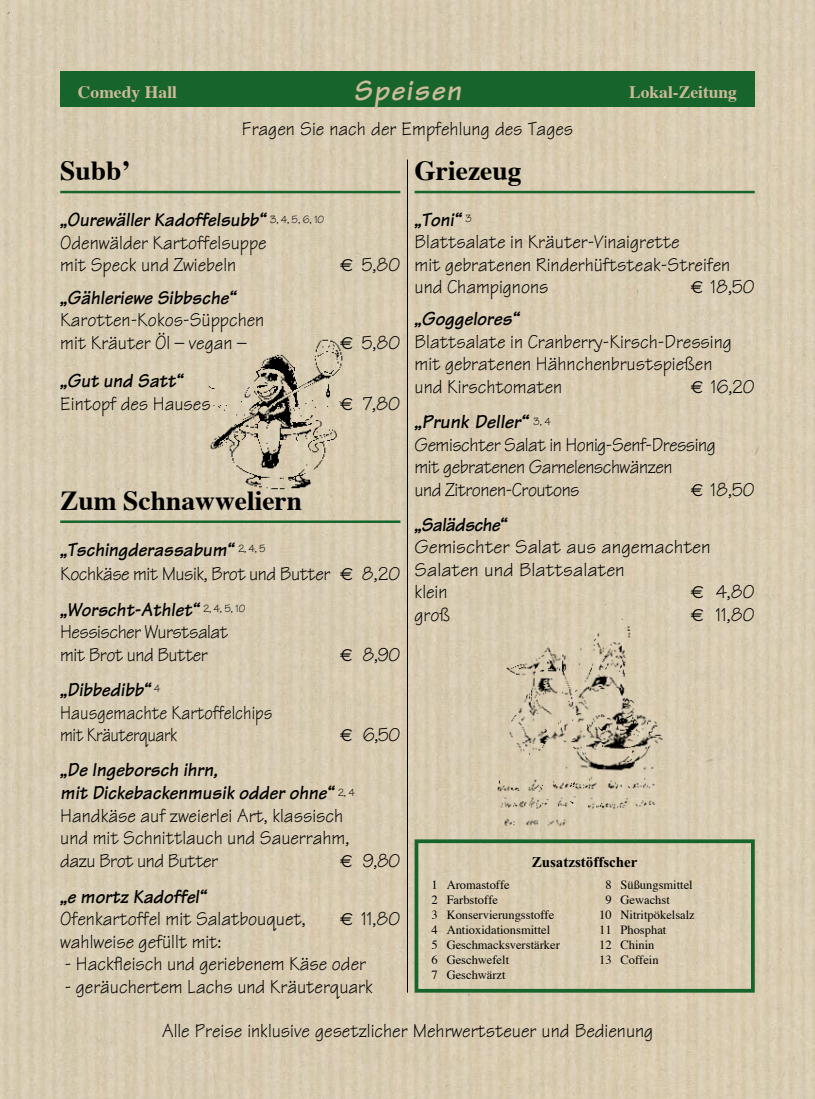
<style>
.page{position:relative;width:815px;height:1099px;background:#fff}
.page>*{position:absolute;margin:0;border:0;box-sizing:border-box;transform-origin:0 0}
.t1{font:italic 700 30px "Tekton";letter-spacing:.05em;color:#ccba99}
.t2{font:700 27.5px "Times";color:#000}
.abstand3{font:20px/22.5px "Tekton";color:#000;scale:.95 1}
.abstand{font:italic 700 20px/23.8px "Tekton";color:#000;scale:.95 1}
.abstand-2{font:20px/22.5px "Tekton";letter-spacing:-.025em;color:#000;scale:.95 1}
.abstand3-2{font:20px/22.5px "Tekton";color:#000}
.abstand3-3{font:20px/22.5px "Tekton";color:#000;scale:.88 1}
.abstand3-4{font:20px "Tekton";letter-spacing:-.025em;color:#000;scale:.95 1}
.abstand-3{font:italic 700 20px "Tekton";color:#000}
.abstand-4{font:italic 700 20px "Tekton";letter-spacing:-.025em;color:#000;scale:.95 1}
.t3{font:700 17.5px "Times";color:#ccba99}
.t4{font:700 15px "Times New Roman";color:#000}
.t5{font:12.5px/15px "Times";color:#000}
.s1{font-family:"Euro Sans";font-size:17.5px}
.s2{font-weight:700;font-style:italic}
</style>
<div class="page">
<img style="left:0;top:0;width:815px;height:1098px">
<hr style="left:407px;top:159px;width:1px;height:833px;background:#000">
<div style="left:60px;top:71px;width:695px;height:35px;background:#17652c"></div>
<hr style="left:415px;top:191px;width:340px;height:2px;background:#17652c">
<div style="left:415px;top:839px;width:340px;height:153px;border:4px solid #17652c"></div>
<hr style="left:60px;top:520px;width:340px;height:3px;background:#17652c">
<img style="left:482px;top:618px;width:201px;height:215px">
<hr style="left:60px;top:191px;width:340px;height:2px;background:#17652c">
<img style="left:206px;top:336px;width:141px;height:155px">
<p class="t3" style="left:78px;top:75px;width:101px">Comedy Hall</p>
<p class="t1" style="left:354px;top:71px;width:109px">Speisen</p>
<p class="t3" style="left:629px;top:75px;width:109px">Lokal-Zeitung</p>
<p class="abstand3" style="left:242px;top:117px;width:350px">Fragen Sie nach der Empfehlung des Tages</p>
<p class="t2" style="left:60px;top:144px;width:72px">Subb’</p>
<p class="abstand" style="left:60px;top:208px;width:279px">„Ourewäller Kadoffelsubb“ <sup>3,</sup> <sup>4,</sup> <sup>5,</sup> <sup>6,</sup> <sup>10</sup></p>
<p class="abstand3" style="left:60px;top:231px;width:219px">Odenwälder Kartoffelsuppe</p>
<p class="abstand3" style="left:60px;top:254px;width:187px">mit Speck und Zwiebeln</p>
<p class="abstand3" style="left:340px;top:254px;width:65px"><span class="s1">E</span> 5,80</p>
<p class="abstand" style="left:60px;top:286px;width:186px">„Gähleriewe Sibbsche“</p>
<p class="abstand3" style="left:60px;top:309px;width:216px">Karotten-Kokos-Süppchen mit Kräuter Öl – vegan –</p>
<p class="abstand3" style="left:340px;top:331px;width:65px"><span class="s1">E</span> 5,80</p>
<p class="abstand" style="left:60px;top:368px;width:130px">„Gut und Satt“</p>
<p class="abstand3" style="left:60px;top:393px;width:160px">Eintopf des Hauses</p>
<p class="abstand3-2" style="left:340px;top:393px;width:62px"><span class="s1">E</span> 7,80</p>
<p class="t2" style="left:60px;top:474px;width:243px">Zum Schnawweliern</p>
<p class="abstand" style="left:60px;top:538px;width:218px">„Tschingderassabum“ <sup>2,</sup> <sup>4,</sup> <sup>5</sup></p>
<p class="abstand3-4" style="left:60px;top:561px;width:360px">Kochkäse mit Musik, Brot und Butter <span class="s1">E</span> 8,20</p>
<p class="abstand" style="left:60px;top:597px;width:196px">„Worscht-Athlet“ <sup>2,</sup> <sup>4,</sup> <sup>5,</sup> <sup>10</sup></p>
<p class="abstand-2" style="left:60px;top:620px;width:178px">Hessischer Wurstsalat mit Brot und Butter</p>
<p class="abstand-2" style="left:340px;top:643px;width:65px"><span class="s1">E</span> 8,90</p>
<p class="abstand" style="left:60px;top:678px;width:107px">„Dibbedibb“ <sup>4</sup></p>
<p class="abstand3-3" style="left:60px;top:701px;width:243px">Hausgemachte Kartoffelchips mit Kräuterquark</p>
<p class="abstand3" style="left:340px;top:723px;width:65px"><span class="s1">E</span> 6,50</p>
<p class="abstand" style="left:60px;top:757px;width:312px">„De Ingeborsch ihrn,<br>mit Dickebackenmusik odder ohne“ <sup>2,</sup> <sup>4</sup></p>
<p class="abstand3" style="left:60px;top:804px;width:306px">Handkäse auf zweierlei Art, klassisch und mit Schnittlauch und Sauerrahm, dazu Brot und Butter</p>
<p class="abstand3" style="left:340px;top:849px;width:65px"><span class="s1">E</span> 9,80</p>
<p class="abstand" style="left:60px;top:884px;width:155px">„e mortz Kadoffel“</p>
<p class="abstand3" style="left:60px;top:907px;width:260px">Ofenkartoffel mit Salatbouquet,</p>
<p class="abstand3" style="left:340px;top:907px;width:65px"><span class="s1">E</span> 11,80</p>
<p class="abstand3" style="left:60px;top:930px;width:171px">wahlweise gefüllt mit:</p>
<p class="abstand3" style="left:65px;top:952px;width:319px">- Hackfleisch und geriebenem Käse oder</p>
<p class="abstand3" style="left:65px;top:975px;width:326px">- geräuchertem Lachs und Kräuterquark</p>
<p class="t2" style="left:415px;top:144px;width:108px">Griezeug</p>
<p class="abstand" style="left:415px;top:207px;width:62px">„Toni“ <sup>3</sup></p>
<p class="abstand3" style="left:415px;top:230px;width:334px">Blattsalate in Kräuter-Vinaigrette<br>mit gebratenen Rinderhüftsteak-Streifen und Champignons</p>
<p class="abstand3" style="left:691px;top:275px;width:69px"><span class="s1">E</span> 18,50</p>
<p class="abstand3" style="left:415px;top:307px;width:336px"><span class="s2">„Goggelores“<br></span>Blattsalate in Cranberry-Kirsch-Dressing mit gebratenen Hähnchenbrustspießen und Kirschtomaten</p>
<p class="abstand3" style="left:691px;top:375px;width:69px"><span class="s1">E</span> 16,20</p>
<p class="abstand-3" style="left:415px;top:409px;width:138px">„Prunk Deller“ <sup>3,</sup> <sup>4</sup></p>
<p class="abstand-2" style="left:415px;top:433px;width:319px">Gemischter Salat in Honig-Senf-Dressing</p>
<p class="abstand-2" style="left:415px;top:456px;width:273px">mit gebratenen Garnelenschwänzen</p>
<p class="abstand-2" style="left:415px;top:478px;width:175px">und Zitronen-Croutons</p>
<p class="abstand-2" style="left:691px;top:478px;width:69px"><span class="s1">E</span> 18,50</p>
<p class="abstand-4" style="left:415px;top:512px;width:98px">„Salädsche“</p>
<p class="abstand3-2" style="left:415px;top:536px;width:297px">Gemischter Salat aus angemachten<br>Salaten und Blattsalaten</p>
<p class="abstand3" style="left:415px;top:581px;width:36px">klein</p>
<p class="abstand3" style="left:691px;top:581px;width:69px"><span class="s1">E</span> 4,80</p>
<p class="abstand3" style="left:415px;top:603px;width:39px">groß</p>
<p class="abstand3" style="left:691px;top:603px;width:69px"><span class="s1">E</span> 11,80</p>
<p class="t4" style="left:532px;top:854px;width:107px">Zusatzstöffscher</p>
<p class="t5" style="left:432px;top:876px;width:80px">1 Aromastoffe</p>
<p class="t5" style="left:432px;top:891px;width:68px">2 Farbstoffe</p>
<p class="t5" style="left:432px;top:906px;width:124px">3 Konservierungsstoffe</p>
<p class="t5" style="left:432px;top:921px;width:120px">4 Antioxidationsmittel</p>
<p class="t5" style="left:432px;top:936px;width:130px">5 Geschmacksverstärker</p>
<p class="t5" style="left:432px;top:951px;width:79px">6 Geschwefelt<br>7 Geschwärzt</p>
<p class="t5" style="left:605px;top:876px;width:89px">8 Süßungsmittel</p>
<p class="t5" style="left:605px;top:891px;width:66px">9 Gewachst</p>
<p class="t5" style="left:599px;top:906px;width:97px">10 Nitritpökelsalz</p>
<p class="t5" style="left:599px;top:921px;width:69px">11 Phosphat</p>
<p class="t5" style="left:599px;top:936px;width:57px">12 Chinin</p>
<p class="t5" style="left:599px;top:951px;width:61px">13 Coffein</p>
<p class="abstand3" style="left:162px;top:1019px;width:519px">Alle Preise inklusive gesetzlicher Mehrwertsteuer und Bedienung</p>
</div>
